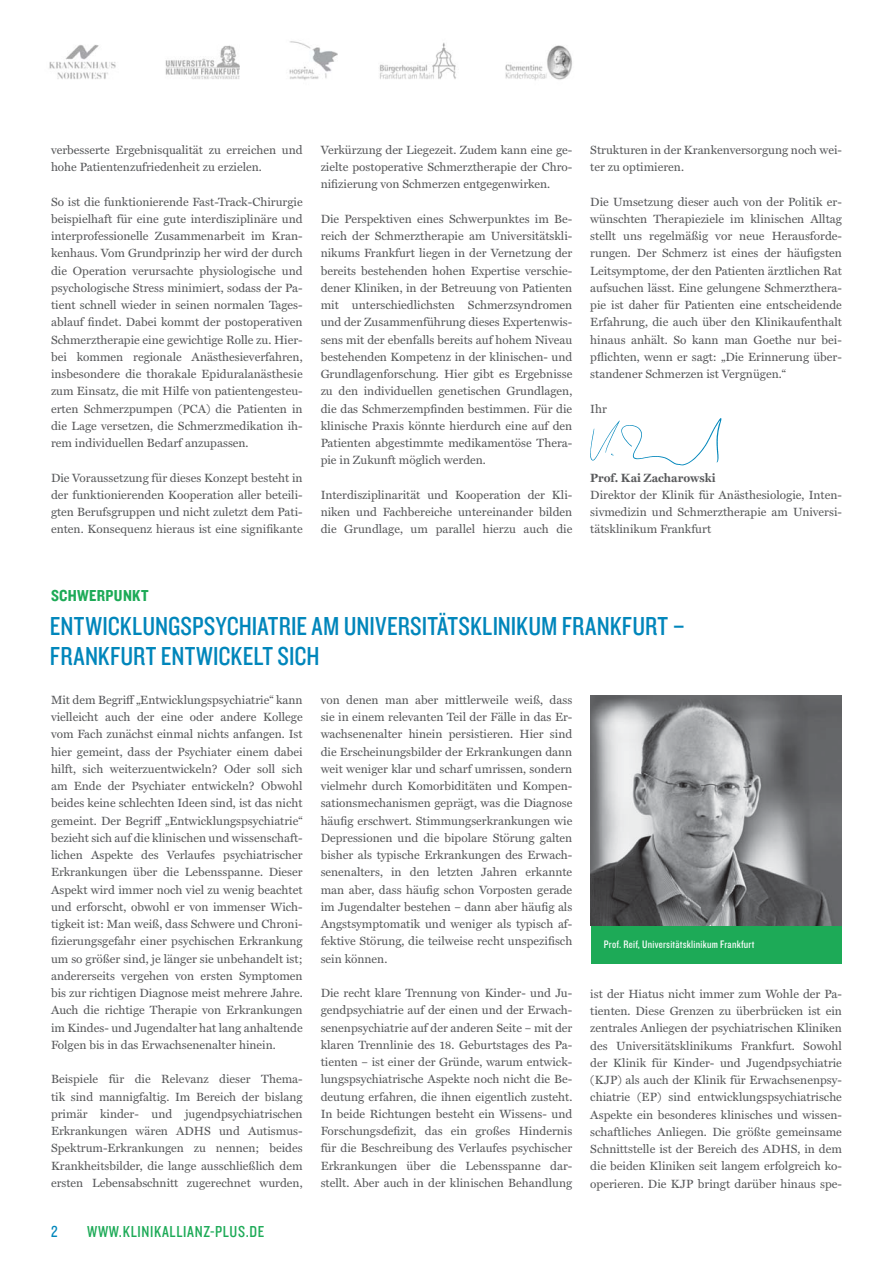
<style>
.page{position:relative;width:893px;height:1263px;background:#fff}
.page>*{position:absolute;margin:0;border:0;box-sizing:border-box;transform-origin:0 0}
.t1{font:27px/30px "Knockout HTF29 Junior Liteweight";letter-spacing:.01em;color:#0086bb}
.t2{font:16.5px "Knockout HTF29 Junior Liteweight";letter-spacing:.04em;color:#1daa57}
.t3{font:16.5px "Knockout HTF50 Welterweight";letter-spacing:.02em;color:#1daa57}
.t4{font:16.5px "Knockout HTF29 Junior Liteweight";color:#0086bb}
.t5{font:12px/17.2px "Miller Text";color:#58595b;text-align:justify}
.t6{font:700 12px "Miller Text";color:#58595b}
.t7{font:11.25px "Knockout HTF29 Junior Liteweight";letter-spacing:.02em;color:#fff}
</style>
<div class="page">
<img style="left:49px;top:41px;width:523px;height:40px">
<div style="left:591px;top:695px;width:251px;height:268px;background:#1daa57"></div>
<img style="left:591px;top:695px;width:251px;height:231px">
<img style="left:590px;top:418px;width:132px;height:48px">
<p class="t5" style="left:51px;top:141px;width:253px">verbesserte Ergebnisqualität zu erreichen und hohe Patientenzufriedenheit zu erzielen.</p>
<p class="t5" style="left:51px;top:193px;width:253px">So ist die funktionierende Fast-Track-Chirurgie beispielhaft für eine gute interdisziplinäre und interprofessionelle Zusammenarbeit im Kran&shy;kenhaus. Vom Grundprinzip her wird der durch die Operation verursachte physiologische und psychologische Stress minimiert, sodass der Pa&shy;tient schnell wieder in seinen normalen Tages&shy;ablauf findet. Dabei kommt der postoperativen Schmerztherapie eine gewichtige Rolle zu. Hier&shy;bei kommen regionale Anästhesieverfahren, insbesondere die thorakale Epiduralanästhesie zum Einsatz, die mit Hilfe von patientengesteu&shy;erten Schmerzpumpen (PCA) die Patienten in die Lage versetzen, die Schmerzmedikation ih&shy;rem individuellen Bedarf anzupassen.</p>
<p class="t5" style="left:51px;top:469px;width:253px">Die Voraussetzung für dieses Konzept besteht in der funktionierenden Kooperation aller beteili&shy;gten Berufsgruppen und nicht zuletzt dem Pati&shy;enten. Konsequenz hieraus ist eine signifikante</p>
<p class="t5" style="left:321px;top:141px;width:253px">Verkürzung der Liegezeit. Zudem kann eine ge&shy;zielte postoperative Schmerztherapie der Chro&shy;nifizierung von Schmerzen entgegenwirken.</p>
<p class="t5" style="left:321px;top:210px;width:253px">Die Perspektiven eines Schwerpunktes im Be&shy;reich der Schmerztherapie am Universitätskli&shy;nikums Frankfurt liegen in der Vernetzung der bereits bestehenden hohen Expertise verschie&shy;dener Kliniken, in der Betreuung von Patienten mit unterschiedlichsten Schmerzsyndromen und der Zusammenführung dieses Expertenwis&shy;sens mit der ebenfalls bereits auf hohem Niveau bestehenden Kompetenz in der klinischen- und Grundlagenforschung. Hier gibt es Ergebnisse zu den individuellen genetischen Grundlagen, die das Schmerzempfinden bestimmen. Für die klinische Praxis könnte hierdurch eine auf den Patienten abgestimmte medikamentöse Thera&shy;pie in Zukunft möglich werden.</p>
<p class="t5" style="left:321px;top:486px;width:253px">Interdisziplinarität und Kooperation der Kli&shy;niken und Fachbereiche untereinander bilden die Grundlage, um parallel hierzu auch die</p>
<p class="t5" style="left:590px;top:141px;width:253px">Strukturen in der Krankenversorgung noch wei&shy;ter zu optimieren.</p>
<p class="t5" style="left:590px;top:193px;width:253px">Die Umsetzung dieser auch von der Politik er&shy;wünschten Therapieziele im klinischen Alltag stellt uns regelmäßig vor neue Herausforde&shy;rungen. Der Schmerz ist eines der häufigsten Leitsymptome, der den Patienten ärztlichen Rat aufsuchen lässt. Eine gelungene Schmerzthera&shy;pie ist daher für Patienten eine entscheidende Erfahrung, die auch über den Klinikaufenthalt hinaus anhält. So kann man Goethe nur bei&shy;pflichten, wenn er sagt: „Die Erinnerung über&shy;standener Schmerzen ist Vergnügen.“</p>
<p class="t5" style="left:590px;top:400px;width:18px">Ihr</p>
<p class="t6" style="left:590px;top:471px;width:127px">Prof. Kai Zacharowski</p>
<p class="t5" style="left:590px;top:486px;width:253px">Direktor der Klinik für Anästhesiologie, Inten&shy;sivmedizin und Schmerztherapie am Universi&shy;tätsklinikum Frankfurt</p>
<h2 class="t3" style="left:51px;top:591px;width:99px">SCHWERPUNKT</h2>
<h1 class="t1" style="left:50px;top:614px;width:637px">ENTWICKLUNGSPSYCHIATRIE AM UNIVERSITÄTSKLINIKUM FRANKFURT –<br>FRANKFURT ENTWICKELT SICH</h1>
<p class="t5" style="left:51px;top:691px;width:253px">Mit dem Begriff „Entwicklungspsychiatrie“ kann vielleicht auch der eine oder andere Kollege vom Fach zunächst einmal nichts anfangen. Ist hier gemeint, dass der Psychiater einem dabei hilft, sich weiterzuentwickeln? Oder soll sich am Ende der Psychiater entwickeln? Obwohl beides keine schlechten Ideen sind, ist das nicht gemeint. Der Begriff „Entwicklungspsychiatrie“ bezieht sich auf die klinischen und wissenschaft&shy;lichen Aspekte des Verlaufes psychiatrischer Erkrankungen über die Lebensspanne. Dieser Aspekt wird immer noch viel zu wenig beachtet und erforscht, obwohl er von immenser Wich&shy;tigkeit ist: Man weiß, dass Schwere und Chroni&shy;fizierungsgefahr einer psychischen Erkrankung um so größer sind, je länger sie unbehandelt ist; andererseits vergehen von ersten Symptomen bis zur richtigen Diagnose meist mehrere Jahre.<br>Auch die richtige Therapie von Erkrankungen im Kindes- und Jugendalter hat lang anhaltende Folgen bis in das Erwachsenenalter hinein.</p>
<p class="t5" style="left:51px;top:1071px;width:253px">Beispiele für die Relevanz dieser Thema&shy;tik sind mannigfaltig. Im Bereich der bislang primär kinder- und jugendpsychiatrischen Erkrankungen wären ADHS und Autismus-Spektrum-Erkrankungen zu nennen; beides Krankheitsbilder, die lange ausschließlich dem ersten Lebensabschnitt zugerechnet wurden,</p>
<h2 class="t4" style="left:51px;top:1225px;width:8px">2</h2>
<h2 class="t2" style="left:87px;top:1225px;width:179px">WWW.KLINIKALLIANZ-PLUS.DE</h2>
<p class="t5" style="left:321px;top:691px;width:253px">von denen man aber mittlerweile weiß, dass sie in einem relevanten Teil der Fälle in das Er&shy;wachsenenalter hinein persistieren. Hier sind die Erscheinungsbilder der Erkrankungen dann weit weniger klar und scharf umrissen, sondern vielmehr durch Komorbiditäten und Kompen&shy;sationsmechanismen geprägt, was die Diagnose häufig erschwert. Stimmungserkrankungen wie Depressionen und die bipolare Störung galten bisher als typische Erkrankungen des Erwach&shy;senenalters, in den letzten Jahren erkannte man aber, dass häufig schon Vorposten gerade im Jugendalter bestehen – dann aber häufig als Angstsymptomatik und weniger als typisch af&shy;fektive Störung, die teilweise recht unspezifisch sein können.</p>
<p class="t5" style="left:321px;top:985px;width:253px">Die recht klare Trennung von Kinder- und Ju&shy;gendpsychiatrie auf der einen und der Erwach&shy;senenpsychiatrie auf der anderen Seite – mit der klaren Trennlinie des 18. Geburtstages des Pa&shy;tienten – ist einer der Gründe, warum entwick&shy;lungspsychiatrische Aspekte noch nicht die Be&shy;deutung erfahren, die ihnen eigentlich zusteht.<br>In beide Richtungen besteht ein Wissens- und Forschungsdefizit, das ein großes Hindernis für die Beschreibung des Verlaufes psychischer Erkrankungen über die Lebensspanne dar&shy;stellt. Aber auch in der klinischen Behandlung</p>
<p class="t5" style="left:590px;top:985px;width:253px">ist der Hiatus nicht immer zum Wohle der Pa&shy;tienten. Diese Grenzen zu überbrücken ist ein zentrales Anliegen der psychiatrischen Kliniken des Universitätsklinikums Frankfurt. Sowohl der Klinik für Kinder- und Jugendpsychiatrie (KJP) als auch der Klinik für Erwachsenenpsy&shy;chiatrie (EP) sind entwicklungspsychiatrische Aspekte ein besonderes klinisches und wissen&shy;schaftliches Anliegen. Die größte gemeinsame Schnittstelle ist der Bereich des ADHS, in dem die beiden Kliniken seit langem erfolgreich ko&shy;operieren. Die KJP bringt darüber hinaus spe-</p>
<p class="t7" style="left:604px;top:940px;width:152px">Prof. Reif, Universitätsklinikum Frankfurt</p>
</div>
